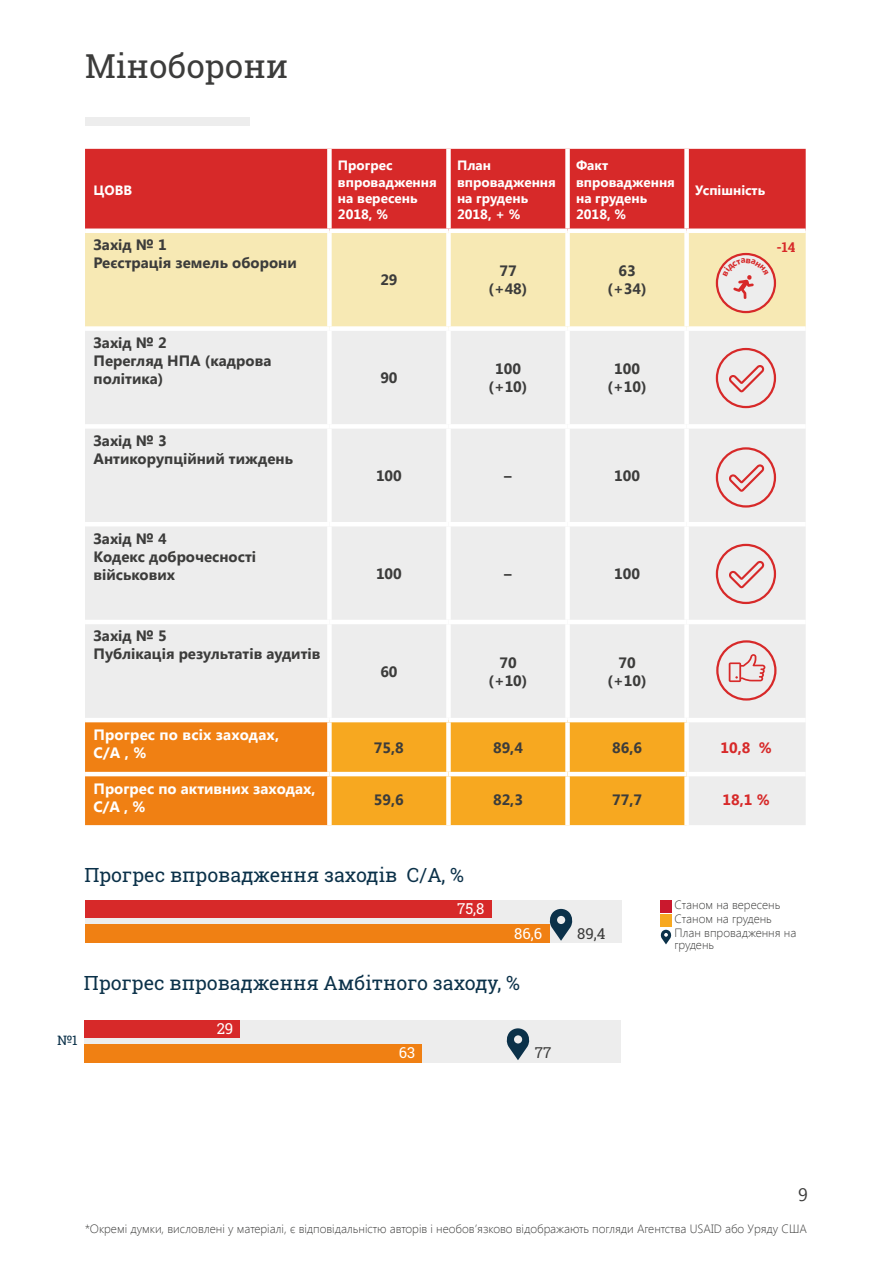
<style>
.page{position:relative;width:893px;height:1263px;background:#fff}
.page>*{position:absolute;margin:0;border:0;box-sizing:border-box;transform-origin:0 0}
.t1{font:33px "Roboto Slab";color:#3c3c3b}
.t2{font:19.5px "Roboto Slab";color:#0b3149}
.t3{font:18px "Segoe UI";color:#3c3c3b}
.t4{font:700 15px/18px "Segoe UI";color:#3c3c3b;text-align:center}
.t5{font:700 15px/18px "Segoe UI";color:#fff}
.t6{font:15px "Roboto Slab";color:#fff}
.t7{font:700 15px "Segoe UI";color:#d72929}
.t8{font:15px "Roboto Slab";color:#3c3c3b}
.t9{font:700 13.5px/16.2px "Segoe UI";color:#fff}
.t10{font:700 13.5px "Roboto Slab";color:#d72929}
.t11{font:13.05px "Roboto Slab";color:#0b3149}
.t12{font:300 12px/14.2px "Segoe UI";color:#3c3c3b}
</style>
<div class="page">
<div style="left:85px;top:118px;width:165px;height:8px;background:#ededed"></div>
<div style="left:85px;top:149px;width:721px;height:79px;background:#d72929"></div>
<div style="left:85px;top:233px;width:721px;height:93px;background:#f7e9b4"></div>
<div style="left:85px;top:331px;width:721px;height:494px;background:#ededed"></div>
<svg style="left:85px;top:722px;width:599px;height:103px;background:#f4981c"></svg>
<div style="left:327px;top:149px;width:5px;height:79px;background:#fff"></div>
<div style="left:446px;top:149px;width:5px;height:79px;background:#fff"></div>
<div style="left:565px;top:149px;width:5px;height:79px;background:#fff"></div>
<div style="left:684px;top:149px;width:5px;height:79px;background:#fff"></div>
<div style="left:327px;top:233px;width:5px;height:93px;background:#fff"></div>
<div style="left:446px;top:233px;width:5px;height:93px;background:#fff"></div>
<div style="left:565px;top:233px;width:5px;height:93px;background:#fff"></div>
<div style="left:684px;top:233px;width:5px;height:93px;background:#fff"></div>
<div style="left:327px;top:331px;width:5px;height:93px;background:#fff"></div>
<div style="left:446px;top:331px;width:5px;height:93px;background:#fff"></div>
<div style="left:565px;top:331px;width:5px;height:93px;background:#fff"></div>
<div style="left:684px;top:331px;width:5px;height:93px;background:#fff"></div>
<div style="left:85px;top:424px;width:244px;height:5px;background:#fff"></div>
<div style="left:329px;top:424px;width:119px;height:5px;background:#fff"></div>
<div style="left:327px;top:429px;width:5px;height:93px;background:#fff"></div>
<div style="left:448px;top:424px;width:120px;height:5px;background:#fff"></div>
<div style="left:446px;top:429px;width:5px;height:93px;background:#fff"></div>
<div style="left:568px;top:424px;width:119px;height:5px;background:#fff"></div>
<div style="left:565px;top:429px;width:5px;height:93px;background:#fff"></div>
<div style="left:687px;top:424px;width:119px;height:5px;background:#fff"></div>
<div style="left:684px;top:429px;width:5px;height:93px;background:#fff"></div>
<hr style="left:85px;top:522px;width:244px;height:4px;background:#fff">
<hr style="left:329px;top:522px;width:119px;height:4px;background:#fff">
<div style="left:327px;top:526px;width:5px;height:94px;background:#fff"></div>
<hr style="left:448px;top:522px;width:120px;height:4px;background:#fff">
<div style="left:446px;top:526px;width:5px;height:94px;background:#fff"></div>
<hr style="left:568px;top:522px;width:119px;height:4px;background:#fff">
<div style="left:565px;top:526px;width:5px;height:94px;background:#fff"></div>
<hr style="left:687px;top:522px;width:119px;height:4px;background:#fff">
<div style="left:684px;top:526px;width:5px;height:94px;background:#fff"></div>
<hr style="left:85px;top:620px;width:244px;height:4px;background:#fff">
<hr style="left:329px;top:620px;width:119px;height:4px;background:#fff">
<div style="left:327px;top:624px;width:5px;height:94px;background:#fff"></div>
<hr style="left:448px;top:620px;width:120px;height:4px;background:#fff">
<div style="left:446px;top:624px;width:5px;height:94px;background:#fff"></div>
<hr style="left:568px;top:620px;width:119px;height:4px;background:#fff">
<div style="left:565px;top:624px;width:5px;height:94px;background:#fff"></div>
<hr style="left:687px;top:620px;width:119px;height:4px;background:#fff">
<div style="left:684px;top:624px;width:5px;height:94px;background:#fff"></div>
<hr style="left:85px;top:718px;width:244px;height:4px;background:#fff">
<hr style="left:329px;top:718px;width:119px;height:4px;background:#fff">
<div style="left:327px;top:722px;width:5px;height:50px;background:#fff"></div>
<hr style="left:448px;top:718px;width:120px;height:4px;background:#fff">
<div style="left:446px;top:722px;width:5px;height:50px;background:#fff"></div>
<hr style="left:568px;top:718px;width:119px;height:4px;background:#fff">
<div style="left:565px;top:722px;width:5px;height:50px;background:#fff"></div>
<hr style="left:687px;top:718px;width:119px;height:4px;background:#fff">
<div style="left:684px;top:722px;width:5px;height:50px;background:#fff"></div>
<hr style="left:85px;top:772px;width:244px;height:4px;background:#fff">
<hr style="left:329px;top:772px;width:119px;height:4px;background:#fff">
<div style="left:327px;top:776px;width:5px;height:49px;background:#fff"></div>
<hr style="left:448px;top:772px;width:120px;height:4px;background:#fff">
<div style="left:446px;top:776px;width:5px;height:49px;background:#fff"></div>
<hr style="left:568px;top:772px;width:119px;height:4px;background:#fff">
<div style="left:565px;top:776px;width:5px;height:49px;background:#fff"></div>
<hr style="left:687px;top:772px;width:119px;height:4px;background:#fff">
<div style="left:684px;top:776px;width:5px;height:49px;background:#fff"></div>
<div style="left:85px;top:900px;width:537px;height:43px;background:#ededed"></div>
<div style="left:85px;top:900px;width:407px;height:18px;background:#d72929"></div>
<div style="left:85px;top:925px;width:465px;height:18px;background:#f08013"></div>
<svg style="left:550px;top:909px;width:22px;height:32px"></svg>
<div style="left:85px;top:1020px;width:536px;height:42px;background:#ededed"></div>
<div style="left:85px;top:1020px;width:155px;height:17px;background:#d72929"></div>
<div style="left:85px;top:1044px;width:337px;height:18px;background:#f08013"></div>
<svg style="left:507px;top:1028px;width:22px;height:32px"></svg>
<div style="left:660px;top:900px;width:12px;height:12px;background:#ca182d"></div>
<div style="left:660px;top:914px;width:12px;height:13px;background:#f7a820"></div>
<svg style="left:661px;top:930px;width:10px;height:14px"></svg>
<div style="left:717px;top:349px;width:58px;height:58px;background:#ededed;border-radius:50%"></div>
<div style="left:716px;top:348px;width:60px;height:60px;border:2px solid #d72929;border-radius:50%"></div>
<svg style="left:729px;top:365px;width:36px;height:27px"></svg>
<div style="left:717px;top:448px;width:58px;height:58px;background:#ededed;border-radius:50%"></div>
<div style="left:716px;top:447px;width:60px;height:61px;border:2px solid #d72929;border-radius:50%"></div>
<svg style="left:729px;top:464px;width:36px;height:28px"></svg>
<div style="left:717px;top:545px;width:58px;height:58px;background:#ededed;border-radius:50%"></div>
<div style="left:716px;top:544px;width:60px;height:60px;border:2px solid #d72929;border-radius:50%"></div>
<svg style="left:729px;top:560px;width:36px;height:28px"></svg>
<div style="left:717px;top:641px;width:58px;height:58px;background:#ededed;border-radius:50%"></div>
<div style="left:716px;top:640px;width:60px;height:60px;border:2px solid #d72929;border-radius:50%"></div>
<svg style="left:729px;top:654px;width:36px;height:28px"></svg>
<svg style="left:717px;top:254px;width:58px;height:58px"></svg>
<div style="left:716px;top:253px;width:60px;height:60px;border:2px solid #d72929;border-radius:50%"></div>
<svg style="left:723px;top:258px;width:46px;height:41px;background:#ead8d7"></svg>
<h1 class="t1" style="left:85px;top:44px;width:205px">Міноборони</h1>
<p class="t9" style="left:94px;top:181px;width:40px">ЦОВВ</p>
<p class="t4" style="left:94px;top:235px;width:205px;text-align:left">Захід № 1<br>Реєстрація земель оборони</p>
<p class="t4" style="left:94px;top:333px;width:179px;text-align:left">Захід № 2<br>Перегляд НПА (кадрова політика)</p>
<p class="t4" style="left:94px;top:431px;width:201px;text-align:left">Захід № 3<br>Антикорупційний тиждень</p>
<p class="t9" style="left:338px;top:157px;width:100px">Прогрес впровадження на вересень<br>2018, %</p>
<p class="t9" style="left:457px;top:157px;width:100px">План впровадження на грудень<br>2018, + %</p>
<p class="t9" style="left:576px;top:157px;width:100px">Факт впровадження на грудень<br>2018, %</p>
<p class="t4" style="left:380px;top:270px;width:19px">29</p>
<p class="t4" style="left:489px;top:261px;width:40px">77 (+48)</p>
<p class="t4" style="left:608px;top:261px;width:40px">63 (+34)</p>
<p class="t9" style="left:695px;top:181px;width:72px">Успішність</p>
<p class="t10" style="left:776px;top:238px;width:20px">-14</p>
<p class="t4" style="left:380px;top:368px;width:19px">90</p>
<p class="t4" style="left:489px;top:359px;width:40px">100 (+10)</p>
<p class="t4" style="left:608px;top:359px;width:40px">100 (+10)</p>
<p class="t4" style="left:376px;top:466px;width:27px">100</p>
<p class="t4" style="left:504px;top:466px;width:9px">–</p>
<p class="t4" style="left:614px;top:466px;width:27px">100</p>
<p class="t4" style="left:94px;top:528px;width:164px;text-align:left">Захід № 4<br>Кодекс доброчесності військових</p>
<p class="t4" style="left:94px;top:626px;width:228px;text-align:left">Захід № 5<br>Публікація результатів аудитів</p>
<p class="t5" style="left:94px;top:724px;width:187px">Прогрес по всіх заходах,<br>С/А , %</p>
<p class="t4" style="left:376px;top:563px;width:27px">100</p>
<p class="t4" style="left:504px;top:563px;width:9px">–</p>
<p class="t4" style="left:614px;top:563px;width:27px">100</p>
<p class="t4" style="left:380px;top:661px;width:19px">60</p>
<p class="t4" style="left:489px;top:652px;width:40px">70 (+10)</p>
<p class="t4" style="left:608px;top:652px;width:40px">70 (+10)</p>
<p class="t4" style="left:374px;top:737px;width:31px">75,8</p>
<p class="t4" style="left:493px;top:737px;width:31px">89,4</p>
<p class="t4" style="left:612px;top:737px;width:31px">86,6</p>
<p class="t7" style="left:720px;top:736px;width:53px">10,8 %</p>
<p class="t5" style="left:94px;top:778px;width:223px">Прогрес по активних заходах,<br>С/А , %</p>
<p class="t4" style="left:374px;top:790px;width:31px">59,6</p>
<p class="t4" style="left:493px;top:790px;width:31px">82,3</p>
<p class="t4" style="left:612px;top:790px;width:31px">77,7</p>
<p class="t7" style="left:723px;top:789px;width:49px">18,1 %</p>
<h2 class="t2" style="left:85px;top:862px;width:381px">Прогрес впровадження заходів С/А, %</h2>
<p class="t6" style="left:457px;top:899px;width:29px">75,8</p>
<p class="t6" style="left:514px;top:923px;width:30px">86,6</p>
<h2 class="t2" style="left:84px;top:970px;width:438px">Прогрес впровадження Амбітного заходу, %</h2>
<p class="t11" style="left:58px;top:1032px;width:22px">№1</p>
<p class="t6" style="left:217px;top:1018px;width:18px">29</p>
<p class="t6" style="left:399px;top:1042px;width:18px">63</p>
<p class="t8" style="left:535px;top:1042px;width:18px">77</p>
<p class="t8" style="left:577px;top:923px;width:30px">89,4</p>
<p class="t12" style="left:674px;top:897px;width:123px">Станом на вересень<br>Станом на грудень<br>План впровадження на</p>
<p class="t12" style="left:674px;top:938px;width:41px">грудень</p>
<p class="t3" style="left:798px;top:1182px;width:11px">9</p>
<p class="t12" style="left:85px;top:1221px;width:723px">*Окремі думки, висловлені у матеріалі, є відповідальністю авторів і необов’язково відображають погляди Агентства USAID або Уряду США</p>
</div>
